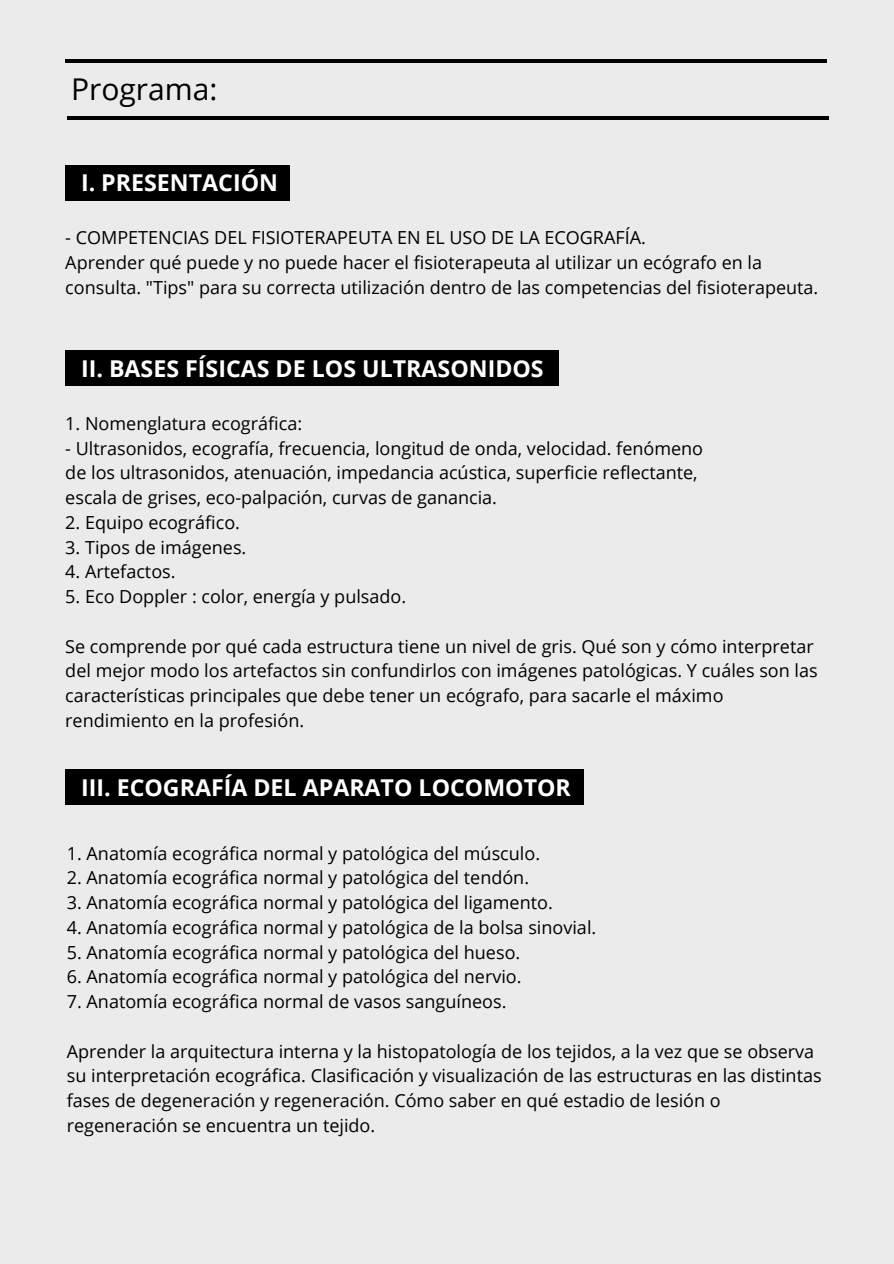
<style>
.page{position:relative;width:894px;height:1264px;background:#fff}
.page>*{position:absolute;margin:0;border:0;box-sizing:border-box;transform-origin:0 0}
.t1{font:30px "Open Sans";color:#000}
.t2{font:700 23.25px "Open Sans";color:#fff}
.t3{font:18px/24.8px "Open Sans";color:#000}
</style>
<div class="page">
<div style="left:0;top:0;width:893px;height:1263px;background:#ebebeb"></div>
<hr style="left:65px;top:59px;width:761px;height:3px;background:#000">
<hr style="left:67px;top:117px;width:761px;height:3px;background:#000">
<div style="left:65px;top:165px;width:225px;height:35px;background:#000"></div>
<div style="left:65px;top:350px;width:493px;height:36px;background:#000"></div>
<div style="left:65px;top:769px;width:519px;height:36px;background:#000"></div>
<h1 class="t1" style="left:71px;top:68px;width:148px">Programa:</h1>
<h2 class="t2" style="left:81px;top:166px;width:198px">I. PRESENTACIÓN</h2>
<p class="t3" style="left:65px;top:225px;width:582px">- COMPETENCIAS DEL FISIOTERAPEUTA EN EL USO DE LA ECOGRAFÍA.</p>
<p class="t3" style="left:65px;top:250px;width:754px">Aprender qué puede y no puede hacer el fisioterapeuta al utilizar un ecógrafo en la consulta. "Tips" para su correcta utilización dentro de las competencias del fisioterapeuta.</p>
<h2 class="t2" style="left:81px;top:352px;width:464px">II. BASES FÍSICAS DE LOS ULTRASONIDOS</h2>
<p class="t3" style="left:65px;top:410px;width:238px">1. Nomenglatura ecográfica:</p>
<p class="t3" style="left:65px;top:435px;width:639px">- Ultrasonidos, ecografía, frecuencia, longitud de onda, velocidad. fenómeno</p>
<p class="t3" style="left:65px;top:460px;width:633px">de los ultrasonidos, atenuación, impedancia acústica, superficie reflectante,</p>
<p class="t3" style="left:65px;top:485px;width:433px">escala de grises, eco-palpación, curvas de ganancia.</p>
<p class="t3" style="left:65px;top:509px;width:176px">2. Equipo ecográfico.</p>
<p class="t3" style="left:65px;top:534px;width:183px">3. Tipos de imágenes.</p>
<p class="t3" style="left:65px;top:559px;width:112px">4. Artefactos.</p>
<p class="t3" style="left:65px;top:584px;width:342px">5. Eco Doppler : color, energía y pulsado.</p>
<p class="t3" style="left:65px;top:633px;width:753px">Se comprende por qué cada estructura tiene un nivel de gris. Qué son y cómo interpretar del mejor modo los artefactos sin confundirlos con imágenes patológicas. Y cuáles son las características principales que debe tener un ecógrafo, para sacarle el máximo rendimiento en la profesión.</p>
<h2 class="t2" style="left:81px;top:771px;width:491px">III. ECOGRAFÍA DEL APARATO LOCOMOTOR</h2>
<p class="t3" style="left:67px;top:840px;width:474px">1. Anatomía ecográfica normal y patológica del músculo.</p>
<p class="t3" style="left:67px;top:865px;width:463px">2. Anatomía ecográfica normal y patológica del tendón.</p>
<p class="t3" style="left:67px;top:889px;width:487px">3. Anatomía ecográfica normal y patológica del ligamento.</p>
<p class="t3" style="left:67px;top:914px;width:531px">4. Anatomía ecográfica normal y patológica de la bolsa sinovial.</p>
<p class="t3" style="left:67px;top:939px;width:455px">5. Anatomía ecográfica normal y patológica del hueso.</p>
<p class="t3" style="left:67px;top:964px;width:456px">6. Anatomía ecográfica normal y patológica del nervio.</p>
<p class="t3" style="left:67px;top:988px;width:441px">7. Anatomía ecográfica normal de vasos sanguíneos.</p>
<p class="t3" style="left:67px;top:1038px;width:756px">Aprender la arquitectura interna y la histopatología de los tejidos, a la vez que se observa su interpretación ecográfica. Clasificación y visualización de las estructuras en las distintas fases de degeneración y regeneración. Cómo saber en qué estadio de lesión o regeneración se encuentra un tejido.</p>
</div>
